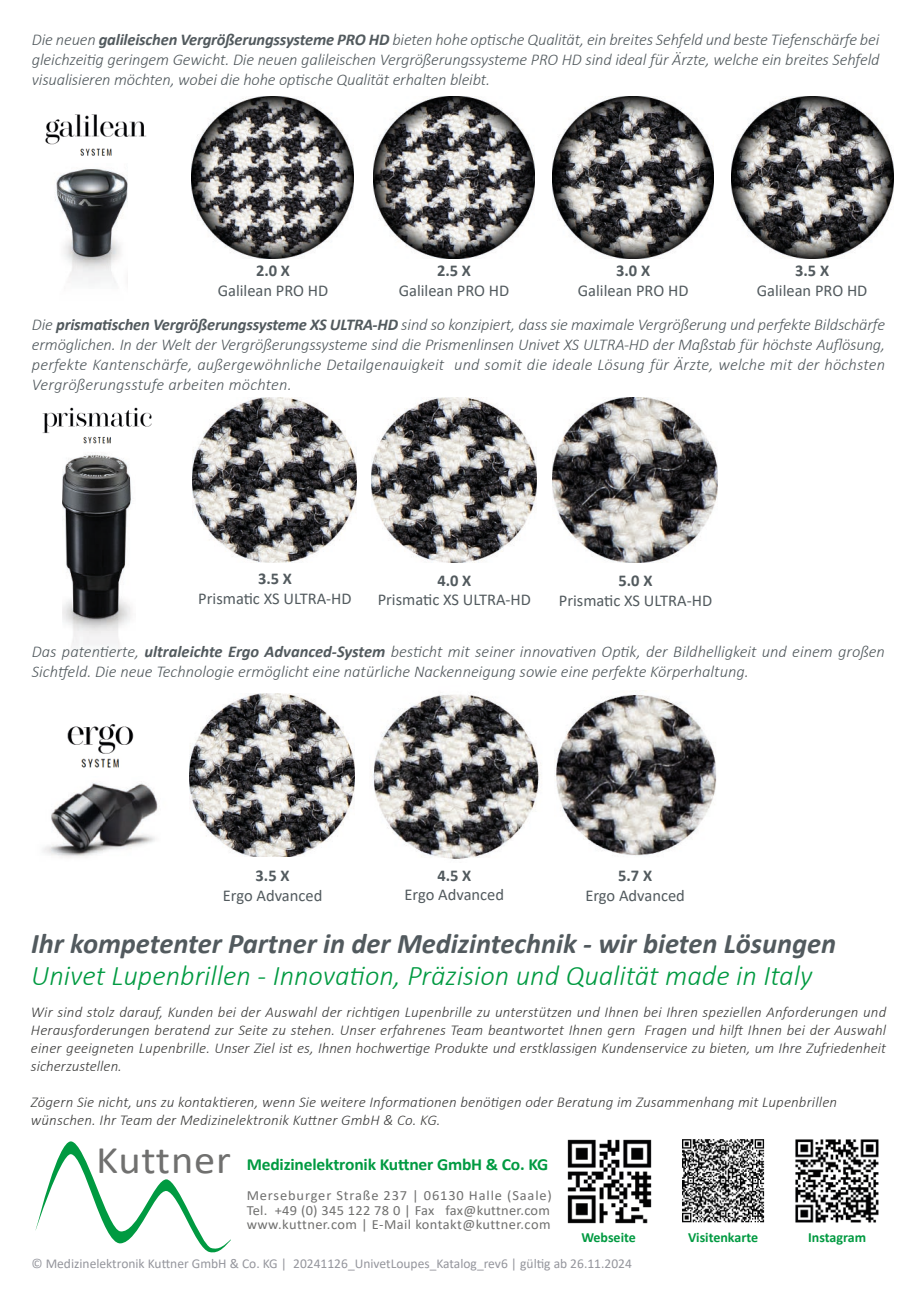
<style>
.page{position:relative;width:919px;height:1289px;background:#fff}
.page>*{position:absolute;margin:0;border:0;box-sizing:border-box;transform-origin:0 0}
.t1{font:39.15px "Calibri";letter-spacing:.02em;color:#70706f;scale:1.08 1}
.t2{font:italic 300 28.5px "Calibri";color:#009a41}
.t3{font:italic 700 28.5px "Calibri";color:#525a5e}
.t4{font:700 16.95px "Calibri";letter-spacing:-.01em;color:#009a41}
.t5{font:italic 300 16.5px/19.8px "Calibri";color:#525a5e;text-align:justify}
.t6{font:16.5px "Calibri";color:#525a5e}
.t7{font:700 16.5px "Calibri";color:#525a5e}
.t8{font:italic 300 15px/18px "Calibri";letter-spacing:.01em;color:#3d3d3c;text-align:justify}
.t9{font:13.95px "Calibri";letter-spacing:.03em;color:#70706f}
.t10{font:13.95px "Calibri";letter-spacing:.06em;color:#70706f}
.t11{font:700 13.95px "Calibri";color:#009a41}
.t12{font:13.5px "Calibri";color:#95969d}
.s1{font-weight:700}
</style>
<div class="page">
<img style="left:45px;top:114px;width:102px;height:42px">
<img style="left:55px;top:168px;width:73px;height:115px">
<img style="left:192px;top:96px;width:161px;height:162px">
<img style="left:373px;top:96px;width:162px;height:162px">
<img style="left:552px;top:96px;width:162px;height:162px">
<img style="left:731px;top:96px;width:162px;height:162px">
<img style="left:192px;top:397px;width:165px;height:165px">
<img style="left:372px;top:397px;width:164px;height:165px">
<img style="left:552px;top:397px;width:165px;height:165px">
<img style="left:795px;top:1139px;width:84px;height:84px">
<img style="left:682px;top:1139px;width:83px;height:84px">
<img style="left:567px;top:1139px;width:85px;height:85px">
<svg style="left:35px;top:1141px;width:196px;height:112px"></svg>
<img style="left:62px;top:454px;width:70px;height:194px">
<img style="left:190px;top:693px;width:164px;height:163px">
<img style="left:372px;top:694px;width:169px;height:165px">
<img style="left:555px;top:695px;width:162px;height:161px">
<img style="left:42px;top:407px;width:110px;height:37px">
<img style="left:67px;top:724px;width:67px;height:44px">
<img style="left:43px;top:783px;width:115px;height:75px">
<p class="t5" style="left:32px;top:30px;width:849px">Die neuen <span class="s1">galileischen Vergrößerungssysteme PRO HD</span> bieten hohe optische Qualität, ein breites Sehfeld und beste Tiefenschärfe bei gleichzeitig geringem Gewicht. Die neuen galileischen Vergrößerungssysteme PRO HD sind ideal für Ärzte, welche ein breites Sehfeld visualisieren möchten, wobei die hohe optische Qualität erhalten bleibt.</p>
<p class="t7" style="left:256px;top:259px;width:35px">2.0 X</p>
<p class="t6" style="left:218px;top:279px;width:112px">Galilean PRO HD</p>
<p class="t7" style="left:437px;top:259px;width:35px">2.5 X</p>
<p class="t6" style="left:398px;top:279px;width:112px">Galilean PRO HD</p>
<p class="t7" style="left:616px;top:258px;width:35px">3.0 X</p>
<p class="t6" style="left:577px;top:279px;width:112px">Galilean PRO HD</p>
<p class="t7" style="left:795px;top:259px;width:35px">3.5 X</p>
<p class="t6" style="left:756px;top:279px;width:112px">Galilean PRO HD</p>
<p class="t5" style="left:32px;top:315px;width:854px">Die <span class="s1">prismatischen Vergrößerungssysteme XS ULTRA-HD</span> sind so konzipiert, dass sie maximale Vergrößerung und perfekte Bildschärfe ermöglichen. In der Welt der Vergrößerungssysteme sind die Prismenlinsen Univet XS ULTRA-HD der Maßstab für höchste Auflösung, perfekte Kantenschärfe, außergewöhnliche Detailgenauigkeit und somit die ideale Lösung für Ärzte, welche mit der höchsten Vergrößerungsstufe arbeiten möchten.</p>
<p class="t7" style="left:258px;top:567px;width:35px">3.5 X</p>
<p class="t6" style="left:198px;top:587px;width:155px">Prismatic XS ULTRA-HD</p>
<p class="t7" style="left:437px;top:568px;width:35px">4.0 X</p>
<p class="t6" style="left:377px;top:588px;width:155px">Prismatic XS ULTRA-HD</p>
<p class="t7" style="left:618px;top:569px;width:35px">5.0 X</p>
<p class="t6" style="left:558px;top:589px;width:155px">Prismatic XS ULTRA-HD</p>
<p class="t5" style="left:32px;top:641px;width:854px">Das patentierte, <span class="s1">ultraleichte Ergo Advanced-System</span> besticht mit seiner innovativen Optik, der Bildhelligkeit und einem großen<br>Sichtfeld. Die neue Technologie ermöglicht eine natürliche Nackenneigung sowie eine perfekte Körperhaltung.</p>
<p class="t7" style="left:255px;top:863px;width:35px">3.5 X</p>
<p class="t6" style="left:223px;top:883px;width:101px">Ergo Advanced</p>
<p class="t7" style="left:437px;top:863px;width:35px">4.5 X</p>
<p class="t6" style="left:404px;top:883px;width:101px">Ergo Advanced</p>
<p class="t7" style="left:618px;top:863px;width:35px">5.7 X</p>
<p class="t6" style="left:585px;top:883px;width:101px">Ergo Advanced</p>
<p class="t3" style="left:31px;top:923px;width:806px">Ihr kompetenter Partner in der Medizintechnik - wir bieten Lösungen</p>
<p class="t2" style="left:31px;top:957px;width:782px">Univet Lupenbrillen - Innovation, Präzision und Qualität made in Italy</p>
<p class="t8" style="left:31px;top:1002px;width:856px">Wir sind stolz darauf, Kunden bei der Auswahl der richtigen Lupenbrille zu unterstützen und Ihnen bei Ihren speziellen Anforderungen und Herausforderungen beratend zur Seite zu stehen. Unser erfahrenes Team beantwortet Ihnen gern Fragen und hilft Ihnen bei der Auswahl einer geeigneten Lupenbrille. Unser Ziel ist es, Ihnen hochwertige Produkte und erstklassigen Kundenservice zu bieten, um Ihre Zufriedenheit sicherzustellen.</p>
<p class="t8" style="left:31px;top:1092px;width:807px">Zögern Sie nicht, uns zu kontaktieren, wenn Sie weitere Informationen benötigen oder Beratung im Zusammenhang mit Lupenbrillen</p>
<p class="t8" style="left:31px;top:1110px;width:411px">wünschen. Ihr Team der Medizinelektronik Kuttner GmbH &amp; Co. KG.</p>
<p class="t1" style="left:96px;top:1133px;width:126px">Kuttner</p>
<p class="t4" style="left:247px;top:1152px;width:303px">Medizinelektronik Kuttner GmbH &amp; Co. KG</p>
<p class="t10" style="left:247px;top:1185px;width:307px">Merseburger Straße 237 | 06130 Halle (Saale)</p>
<p class="t9" style="left:247px;top:1200px;width:305px">Tel. +49 (0) 345 122 78 0 | Fax fax@kuttner.com</p>
<p class="t9" style="left:247px;top:1215px;width:305px">www.kuttner.com | E-Mail kontakt@kuttner.com</p>
<p class="t11" style="left:581px;top:1227px;width:56px">Webseite</p>
<p class="t11" style="left:688px;top:1227px;width:72px">Visitenkarte</p>
<p class="t11" style="left:808px;top:1227px;width:59px">Instagram</p>
<p class="t12" style="left:31px;top:1253px;width:602px">© Medizinelektronik Kuttner GmbH &amp; Co. KG | 20241126_UnivetLoupes_Katalog_rev6 | gültig ab 26.11.2024</p>
</div>
